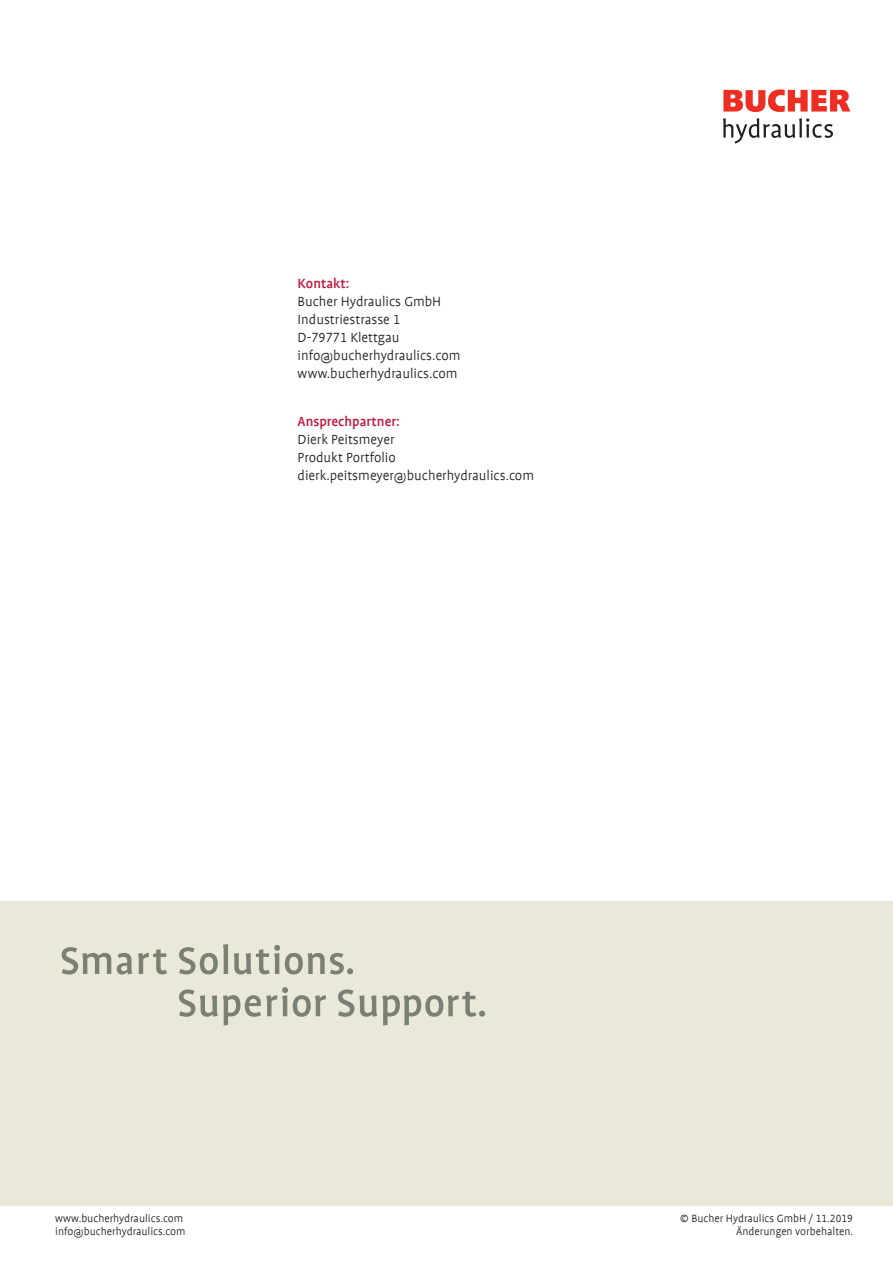
<style>
.page{position:relative;width:893px;height:1263px;background:#fff}
.page>*{position:absolute;margin:0;border:0;box-sizing:border-box;transform-origin:0 0}
.t1{font:300 15px/18px "Profile Offc Pro";color:#231f20}
.t2{font:500 15px "Profile Offc Pro";color:#be1b40}
.t3{font:300 12px/13.5px "Profile Offc Pro";color:#231f20;text-align:right}
</style>
<div class="page">
<svg style="left:723px;top:89px;width:127px;height:23px"></svg>
<svg style="left:723px;top:118px;width:110px;height:25px"></svg>
<div style="left:0;top:901px;width:893px;height:304px;background:#e9e8d9"></div>
<svg style="left:179px;top:987px;width:306px;height:38px"></svg>
<svg style="left:62px;top:944px;width:291px;height:30px"></svg>
<p class="t2" style="left:298px;top:275px;width:53px">Kontakt:</p>
<p class="t1" style="left:298px;top:293px;width:164px">Bucher Hydraulics GmbH<br>Industriestrasse 1<br>D-79771 Klettgau info@bucherhydraulics.com www.bucherhydraulics.com</p>
<p class="t2" style="left:298px;top:412px;width:104px">Ansprechpartner:</p>
<p class="t1" style="left:298px;top:431px;width:238px">Dierk Peitsmeyer<br>Produkt Portfolio dierk.peitsmeyer@bucherhydraulics.com</p>
<p class="t3" style="left:55px;top:1211px;width:132px;text-align:left">www.bucherhydraulics.com info@bucherhydraulics.com</p>
<p class="t3" style="left:680px;top:1211px;width:174px">© Bucher Hydraulics GmbH / 11.2019<br>Änderungen vorbehalten.</p>
</div>
